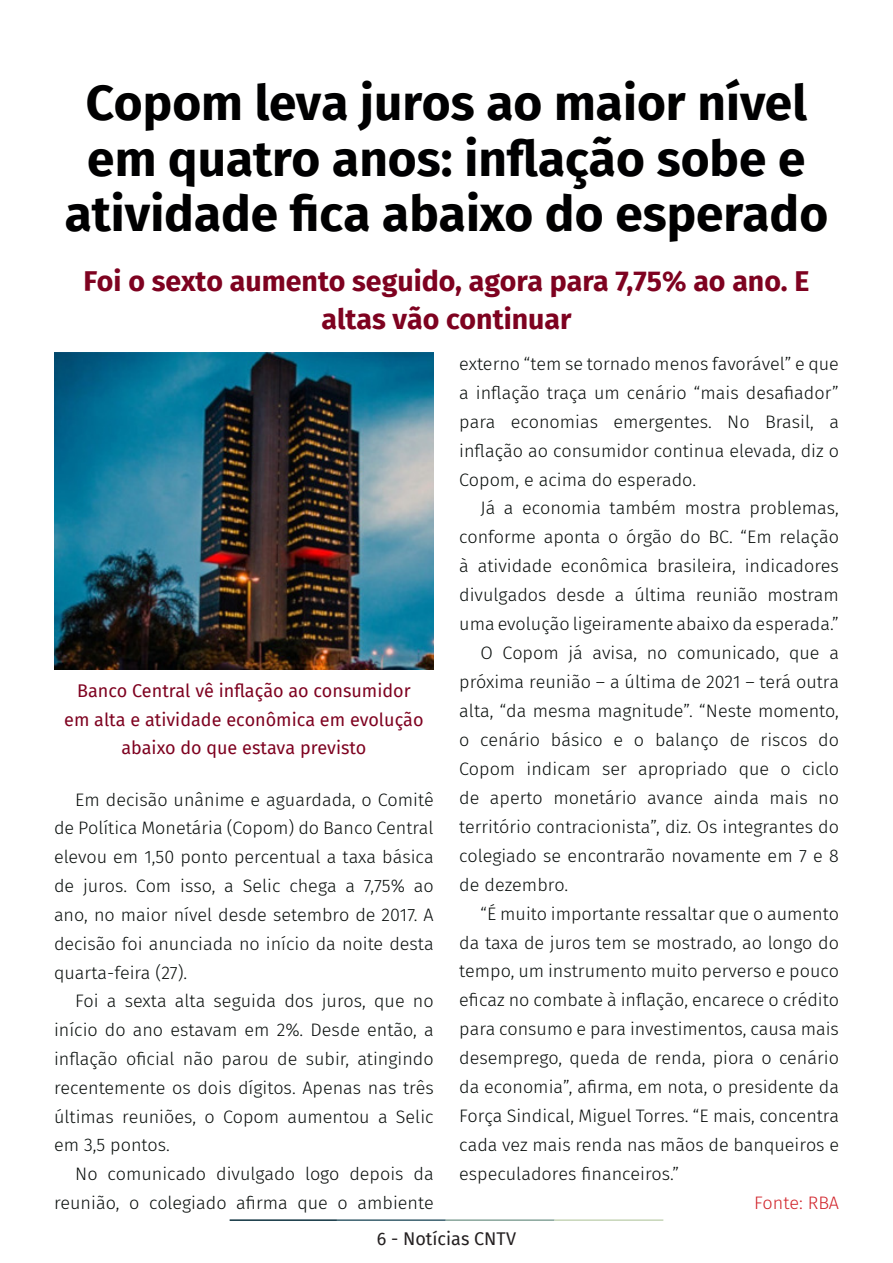
<style>
.page{position:relative;width:893px;height:1263px;background:#fff}
.page>*{position:absolute;margin:0;border:0;box-sizing:border-box;transform-origin:0 0}
.t1{font:700 49.5px/55.5px "Fira Sans";color:#000001;text-align:center}
.t2{font:700 28.5px/37.5px "Fira Sans";color:#7e0220;text-align:center}
.t3{font:300 18px/29px "Fira Sans";color:#080d0b;text-align:justify}
.t4{font:18px/28.5px "Fira Sans";color:#7e0220;text-align:center}
.t5{font:18px "Fira Sans";color:#231f20}
.t6{font:300 18px "Fira Sans";letter-spacing:-.005em;color:#d1232a}
</style>
<div class="page">
<hr style="left:230px;top:1219px;width:107px;height:2px;background:#0e323f">
<hr style="left:337px;top:1219px;width:109px;height:2px;background:#3a5f6d">
<hr style="left:446px;top:1219px;width:109px;height:2px;background:#87a59a">
<hr style="left:555px;top:1219px;width:108px;height:2px;background:#c6d5b7">
<img style="left:54px;top:353px;width:380px;height:316px">
<p class="t1" style="left:65px;top:72px;width:765px">Copom leva juros ao maior nível em quatro anos: inflação sobe e atividade fica abaixo do esperado</p>
<p class="t2" style="left:84px;top:260px;width:727px">Foi o sexto aumento seguido, agora para 7,75% ao ano. E altas vão continuar</p>
<p class="t4" style="left:64px;top:676px;width:361px">Banco Central vê inflação ao consumidor em alta e atividade econômica em evolução abaixo do que estava previsto</p>
<p class="t3" style="left:54px;top:785px;width:381px;text-indent:21px">Em decisão unânime e aguardada, o Comitê de Política Monetária (Copom) do Banco Central elevou em 1,50 ponto percentual a taxa básica de juros. Com isso, a Selic chega a 7,75% ao ano, no maior nível desde setembro de 2017. A decisão foi anunciada no início da noite desta quarta-feira (27).</p>
<p class="t3" style="left:54px;top:986px;width:381px;text-indent:21px">Foi a sexta alta seguida dos juros, que no início do ano estavam em 2%. Desde então, a inflação oficial não parou de subir, atingindo recentemente os dois dígitos. Apenas nas três últimas reuniões, o Copom aumentou a Selic em 3,5 pontos.</p>
<p class="t3" style="left:54px;top:1159px;width:381px;text-align:right">No comunicado divulgado logo depois da reunião, o colegiado afirma que o ambiente</p>
<p class="t3" style="left:459px;top:349px;width:381px">externo “tem se tornado menos favorável” e que a inflação traça um cenário “mais desafiador” para economias emergentes. No Brasil, a inflação ao consumidor continua elevada, diz o Copom, e acima do esperado.</p>
<p class="t3" style="left:459px;top:494px;width:381px;text-indent:21px">Já a economia também mostra problemas, conforme aponta o órgão do BC. “Em relação à atividade econômica brasileira, indicadores divulgados desde a última reunião mostram uma evolução ligeiramente abaixo da esperada.”</p>
<p class="t3" style="left:459px;top:638px;width:381px;text-indent:21px">O Copom já avisa, no comunicado, que a próxima reunião – a última de 2021 – terá outra alta, “da mesma magnitude”. “Neste momento, o cenário básico e o balanço de riscos do Copom indicam ser apropriado que o ciclo de aperto monetário avance ainda mais no território contracionista”, diz. Os integrantes do colegiado se encontrarão novamente em 7 e 8 de dezembro.</p>
<p class="t3" style="left:459px;top:899px;width:381px;text-indent:21px">“É muito importante ressaltar que o aumento da taxa de juros tem se mostrado, ao longo do tempo, um instrumento muito perverso e pouco eficaz no combate à inflação, encarece o crédito para consumo e para investimentos, causa mais desemprego, queda de renda, piora o cenário da economia”, afirma, em nota, o presidente da Força Sindical, Miguel Torres. “E mais, concentra cada vez mais renda nas mãos de banqueiros e especuladores financeiros.”</p>
<p class="t6" style="left:754px;top:1190px;width:86px">Fonte: RBA</p>
<p class="t5" style="left:377px;top:1225px;width:141px">6 - Notícias CNTV</p>
</div>
